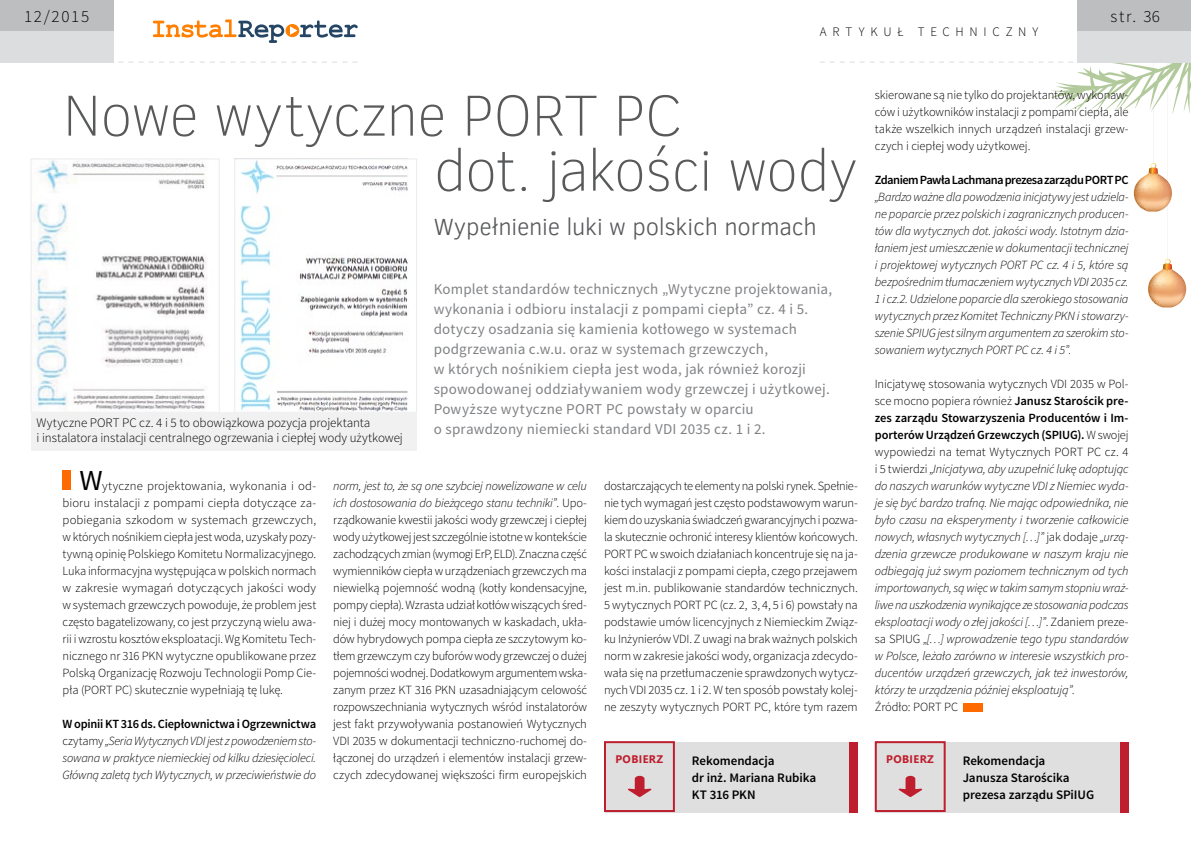
<style>
.page{position:relative;width:1191px;height:842px;background:#fff}
.page>*{position:absolute;margin:0;border:0;box-sizing:border-box;transform-origin:0 0}
.t1{font:100 59px/55px "Clear Sans";letter-spacing:-.025em;color:#58595b}
.t2{font:29px "Source Sans Pro";color:#000}
.t3{font:300 24px "Clear Sans";letter-spacing:-.01em;color:#58595b}
.t4{font:300 17px "Source Sans Pro";letter-spacing:.1em;color:#000}
.t5{font:15px/20px "Source Sans Pro";letter-spacing:.015em;color:#808285}
.t6{font:300 13px/15px "Source Sans Pro";letter-spacing:-.005em;color:#000}
.t7{font:600 13px/17px "Source Sans Pro";letter-spacing:-.005em;color:#000}
.t8{font:300 13px "Source Sans Pro";letter-spacing:.44em;color:#000}
.t9{font:300 12.5px/17px "Source Sans Pro";letter-spacing:-.005em;color:#000;text-align:justify}
.t10{font:italic 300 12.5px/17px "Source Sans Pro";letter-spacing:-.015em;color:#000;text-align:justify}
.t11{font:600 12.5px "Source Sans Pro";letter-spacing:-.045em;color:#000}
.t12{font:700 11px "Segoe UI";letter-spacing:.035em;color:#be1e2d}
.s1{font-style:normal}
.s2{font-weight:600;font-style:normal}
.s3{font-style:italic}
</style>
<div class="page">
<svg style="left:153px;top:20px;width:204px;height:23px"></svg>
<div style="left:0;top:0;width:113px;height:31px;background:#bcbec0"></div>
<div style="left:0;top:31px;width:113px;height:31px;background:#dcddde"></div>
<svg style="left:108px;top:62px;width:249px;height:1px"></svg>
<svg style="left:820px;top:0;width:371px;height:307px"></svg>
<div style="left:963px;top:703px;width:20px;height:8px;background:#ff6a00"></div>
<div style="left:63px;top:470px;width:8px;height:20px;background:#ff6a00"></div>
<div style="left:876px;top:742px;width:252px;height:70px;background:#dfdfdf"></div>
<div style="left:1120px;top:742px;width:8px;height:70px;background:#be1e2d"></div>
<svg style="left:898px;top:776px;width:24px;height:21px"></svg>
<div style="left:874px;top:741px;width:71px;height:71px;border:2px solid #be1e2d"></div>
<div style="left:605px;top:742px;width:253px;height:70px;background:#dfdfdf"></div>
<div style="left:849px;top:742px;width:9px;height:70px;background:#be1e2d"></div>
<svg style="left:628px;top:776px;width:23px;height:21px"></svg>
<div style="left:604px;top:741px;width:71px;height:71px;border:2px solid #be1e2d"></div>
<img style="left:240px;top:161px;width:169px;height:249px">
<div style="left:235px;top:159px;width:182px;height:253px;border:1px solid #e9ecef"></div>
<img style="left:33px;top:161px;width:175px;height:249px">
<div style="left:31px;top:159px;width:188px;height:253px;border:1px solid #e9ecef"></div>
<div style="left:31px;top:412px;width:386px;height:39px;background:#f1f1f2"></div>
<h3 class="t4" style="left:24px;top:6px;width:67px">12/2015</h3>
<h3 class="t4" style="left:1110px;top:6px;width:51px">str. 36</h3>
<p class="t8" style="left:820px;top:24px;width:220px">artykuł techniczny</p>
<p class="t9" style="left:874px;top:87px;width:255px">skierowane są nie tylko do projektantów, wykonaw&shy;ców i użytkowników instalacji z pompami ciepła, ale także wszelkich innych urządzeń instalacji grzew&shy;czych i ciepłej wody użytkowej.</p>
<p class="t11" style="left:874px;top:172px;width:255px">Zdaniem Pawła Lachmana prezesa zarządu PORT PC</p>
<p class="t10" style="left:874px;top:189px;width:255px">„Bardzo ważne dla powodzenia inicjatywy jest udziela&shy;ne poparcie przez polskich i zagranicznych producen&shy;tów dla wytycznych dot. jakości wody. Istotnym dzia&shy;łaniem jest umieszczenie w dokumentacji technicznej i projektowej wytycznych PORT PC cz. 4 i 5, które są bezpośrednim tłumaczeniem wytycznych VDI 2035 cz.<br>1 i cz.2. Udzielone poparcie dla szerokiego stosowania wytycznych przez Komitet Techniczny PKN i stowarzy&shy;szenie SPIUG jest silnym argumentem za szerokim sto&shy;sowaniem wytycznych PORT PC cz. 4 i 5”.</p>
<p class="t10" style="left:874px;top:376px;width:255px"><span class="s1">Inicjatywę stosowania wytycznych VDI 2035 w Pol&shy;sce mocno popiera również</span> <span class="s2">Janusz Starościk pre&shy;zes zarządu Stowarzyszenia Producentów i Im&shy;porterów Urządzeń Grzewczych (SPIUG).</span> <span class="s1">W swojej wypowiedzi na temat Wytycznych PORT PC cz. 4 i 5 twierdzi</span> „Inicjatywa, aby uzupełnić lukę adoptując do naszych warunków wytyczne VDI z Niemiec wyda&shy;je się być bardzo trafną. Nie mając odpowiednika, nie było czasu na eksperymenty i tworzenie całkowicie nowych, własnych wytycznych […]” <span class="s1">jak dodaje</span> „urzą&shy;dzenia grzewcze produkowane w naszym kraju nie odbiegają już swym poziomem technicznym od tych importowanych, są więc w takim samym stopniu wraż&shy;liwe na uszkodzenia wynikające ze stosowania podczas eksploatacji wody o złej jakości […]”<span class="s1">. Zdaniem preze&shy;sa SPIUG</span> „[…] wprowadzenie tego typu standardów w Polsce, leżało zarówno w interesie wszystkich pro&shy;ducentów urządzeń grzewczych, jak też inwestorów, którzy te urządzenia później eksploatują”.</p>
<p class="t9" style="left:874px;top:699px;width:85px">Źródło: PORT PC</p>
<h1 class="t1" style="left:434px;top:88px;width:425px;text-indent:-371px">Nowe wytyczne PORT PC<br>dot. jakości wody</h1>
<h3 class="t3" style="left:434px;top:211px;width:385px">Wypełnienie luki w polskich normach</h3>
<p class="t5" style="left:434px;top:279px;width:400px">Komplet standardów technicznych „Wytyczne projektowania, wykonania i odbioru instalacji z pompami ciepła” cz. 4 i 5. dotyczy osadzania się kamienia kotłowego w systemach podgrzewania c.w.u. oraz w systemach grzewczych,<br>w których nośnikiem ciepła jest woda, jak również korozji spowodowanej oddziaływaniem wody grzewczej i użytkowej.<br>Powyższe wytyczne PORT PC powstały w oparciu<br>o sprawdzony niemiecki standard VDI 2035 cz. 1 i 2.</p>
<p class="t6" style="left:37px;top:415px;width:368px">Wytyczne PORT PC cz. 4 i 5 to obowiązkowa pozycja projektanta<br>i instalatora instalacji centralnego ogrzewania i ciepłej wody użytkowej</p>
<h2 class="t2" style="left:80px;top:463px;width:25px">W</h2>
<p class="t9" style="left:63px;top:478px;width:255px;text-indent:40px">ytyczne projektowania, wykonania i od&shy;bioru instalacji z pompami ciepła dotyczące za&shy;pobiegania szkodom w systemach grzewczych, w których nośnikiem ciepła jest woda, uzyskały pozy&shy;tywną opinię Polskiego Komitetu Normalizacyjnego.<br>Luka informacyjna występująca w polskich normach w zakresie wymagań dotyczących jakości wody w systemach grzewczych powoduje, że problem jest często bagatelizowany, co jest przyczyną wielu awa&shy;rii i wzrostu kosztów eksploatacji. Wg Komitetu Tech&shy;nicznego nr 316 PKN wytyczne opublikowane przez Polską Organizację Rozwoju Technologii Pomp Cie&shy;pła (PORT PC) skutecznie wypełniają tę lukę.</p>
<p class="t10" style="left:63px;top:716px;width:255px"><span class="s2">W opinii KT 316 ds. Ciepłownictwa i Ogrzewnictwa </span><span class="s1">czytamy</span> „Seria Wytycznych VDI jest z powodzeniem sto&shy;sowana w praktyce niemieckiej od kilku dziesięcioleci.<br>Główną zaletą tych Wytycznych, w przeciwieństwie do</p>
<p class="t9" style="left:333px;top:478px;width:255px"><span class="s3">norm, jest to, że są one szybciej nowelizowane w celu ich dostosowania do bieżącego stanu techniki”</span>. Upo&shy;rządkowanie kwestii jakości wody grzewczej i ciepłej wody użytkowej jest szczególnie istotne w kontekście zachodzących zmian (wymogi ErP, ELD). Znaczna część wymienników ciepła w urządzeniach grzewczych ma niewielką pojemność wodną (kotły kondensacyjne, pompy ciepła). Wzrasta udział kotłów wiszących śred&shy;niej i dużej mocy montowanych w kaskadach, ukła&shy;dów hybrydowych pompa ciepła ze szczytowym ko&shy;tłem grzewczym czy buforów wody grzewczej o dużej pojemności wodnej. Dodatkowym argumentem wska&shy;zanym przez KT 316 PKN uzasadniającym celowość rozpowszechniania wytycznych wśród instalatorów jest fakt przywoływania postanowień Wytycznych VDI 2035 w dokumentacji techniczno-ruchomej do&shy;łączonej do urządzeń i elementów instalacji grzew&shy;czych zdecydowanej większości firm europejskich</p>
<p class="t9" style="left:604px;top:478px;width:255px">dostarczających te elementy na polski rynek. Spełnie&shy;nie tych wymagań jest często podstawowym warun&shy;kiem do uzyskania świadczeń gwarancyjnych i pozwa&shy;la skutecznie ochronić interesy klientów końcowych.<br>PORT PC w swoich działaniach koncentruje się na ja&shy;kości instalacji z pompami ciepła, czego przejawem jest m.in. publikowanie standardów technicznych.<br>5 wytycznych PORT PC (cz. 2, 3, 4, 5 i 6) powstały na podstawie umów licencyjnych z Niemieckim Związ&shy;ku Inżynierów VDI. Z uwagi na brak ważnych polskich norm w zakresie jakości wody, organizacja zdecydo&shy;wała się na przetłumaczenie sprawdzonych wytycz&shy;nych VDI 2035 cz. 1 i 2. W ten sposób powstały kolej&shy;ne zeszyty wytycznych PORT PC, które tym razem</p>
<p class="t12" style="left:615px;top:750px;width:49px">POBIERZ</p>
<p class="t7" style="left:692px;top:752px;width:84px">Rekomendacja</p>
<p class="t12" style="left:886px;top:750px;width:49px">POBIERZ</p>
<p class="t7" style="left:692px;top:769px;width:126px">dr inż. Mariana Rubika<br>KT 316 PKN</p>
<p class="t7" style="left:962px;top:752px;width:133px">Rekomendacja<br>Janusza Starościka prezesa zarządu SPiIUG</p>
</div>
